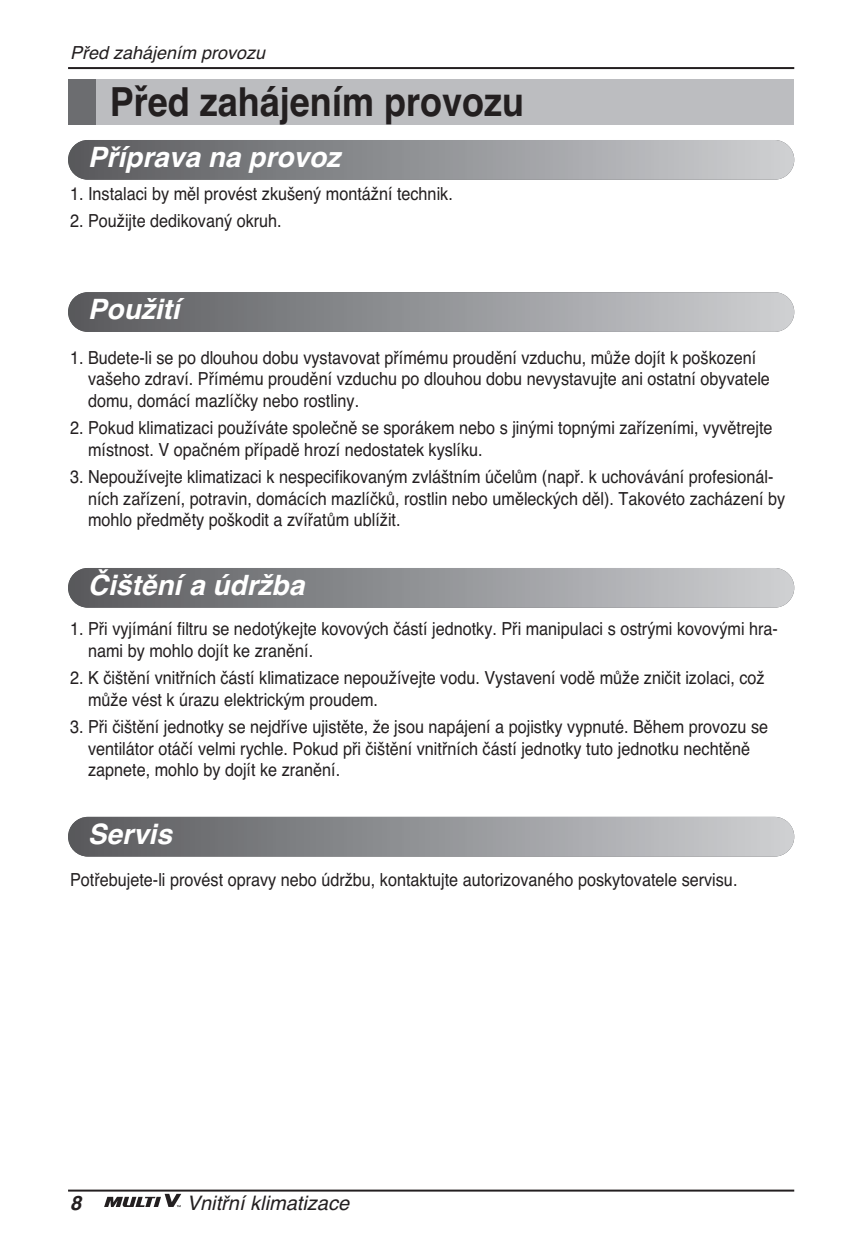
<style>
.page{position:relative;width:851px;height:1248px;background:#fff}
.page>*{position:absolute;margin:0;border:0;box-sizing:border-box;transform-origin:0 0}
.t1{font:700 40px "Helvetica";color:#231f20;scale:.9 1}
.t2{font:italic 700 28px "Helvetica";color:#fff}
.t3{font:italic 20px "Helvetica";color:#231f20}
.t4{font:italic 700 20px "Helvetica";color:#231f20}
.t5{font:18px/21.6px "Helvetica";color:#231f20;scale:.9 1}
.t6{font:italic 18px "Helvetica";color:#231f20}
</style>
<div class="page">
<hr style="left:68px;top:67px;width:726px;height:2px;background:#231f20">
<hr style="left:68px;top:1189px;width:726px;height:2px;background:#231f20">
<svg style="left:104px;top:1193px;width:77px;height:13px"></svg>
<div style="left:68px;top:79px;width:113px;height:46px;background:#6c6d70"></div>
<div style="left:96px;top:79px;width:698px;height:46px;background:#bcbdc0"></div>
<div style="left:68px;top:140px;width:726px;height:40px;background:linear-gradient(to right,#585a5d,#ced0d3);border-radius:20px"></div>
<div style="left:68px;top:292px;width:726px;height:40px;background:linear-gradient(to right,#58595d,#ced0d3);border-radius:20px"></div>
<div style="left:68px;top:568px;width:726px;height:39px;background:linear-gradient(to right,#58595d,#ced0d3);border-radius:20px"></div>
<div style="left:68px;top:816px;width:726px;height:40px;background:linear-gradient(to right,#595a5d,#ced0d3);border-radius:20px"></div>
<p class="t6" style="left:70px;top:46px;width:197px">Před zahájením provozu</p>
<p class="t1" style="left:110px;top:87px;width:462px">Před zahájením provozu</p>
<p class="t2" style="left:88px;top:147px;width:254px">Příprava na provoz</p>
<p class="t5" style="left:70px;top:184px;width:427px">1. Instalaci by měl provést zkušený montážní technik.</p>
<p class="t5" style="left:70px;top:212px;width:237px">2. Použijte dedikovaný okruh.</p>
<p class="t2" style="left:88px;top:299px;width:93px">Použití</p>
<p class="t5" style="left:88px;top:348px;width:759px;text-indent:-18px">1. Budete-li se po dlouhou dobu vystavovat přímému proudění vzduchu, může dojít k poškození vašeho zdraví. Přímému proudění vzduchu po dlouhou dobu nevystavujte ani ostatní obyvatele domu, domácí mazlíčky nebo rostliny.</p>
<p class="t5" style="left:88px;top:418px;width:761px;text-indent:-18px">2. Pokud klimatizaci používáte společně se sporákem nebo s jinými topnými zařízeními, vyvětrejte místnost. V opačném případě hrozí nedostatek kyslíku.</p>
<p class="t5" style="left:88px;top:467px;width:776px;text-indent:-18px">3. Nepoužívejte klimatizaci k nespecifikovaným zvláštním účelům (např. k uchovávání profesionál&shy;ních zařízení, potravin, domácích mazlíčků, rostlin nebo uměleckých děl). Takovéto zacházení by mohlo předměty poškodit a zvířatům ublížit.</p>
<p class="t2" style="left:88px;top:575px;width:218px">Čištění a údržba</p>
<p class="t5" style="left:88px;top:620px;width:767px;text-indent:-18px">1. Při vyjímání filtru se nedotýkejte kovových částí jednotky. Při manipulaci s ostrými kovovými hra&shy;nami by mohlo dojít ke zranění.</p>
<p class="t5" style="left:88px;top:668px;width:753px;text-indent:-18px">2. K čištění vnitřních částí klimatizace nepoužívejte vodu. Vystavení vodě může zničit izolaci, což může vést k úrazu elektrickým proudem.</p>
<p class="t5" style="left:88px;top:717px;width:757px;text-indent:-18px">3. Při čištění jednotky se nejdříve ujistěte, že jsou napájení a pojistky vypnuté. Během provozu se ventilátor otáčí velmi rychle. Pokud při čištění vnitřních částí jednotky tuto jednotku nechtěně zapnete, mohlo by dojít ke zranění.</p>
<p class="t2" style="left:88px;top:823px;width:86px">Servis</p>
<p class="t5" style="left:70px;top:870px;width:743px">Potřebujete-li provést opravy nebo údržbu, kontaktujte autorizovaného poskytovatele servisu.</p>
<p class="t4" style="left:70px;top:1195px;width:13px">8</p>
<p class="t3" style="left:187px;top:1195px;width:164px">Vnitřní klimatizace</p>
</div>
